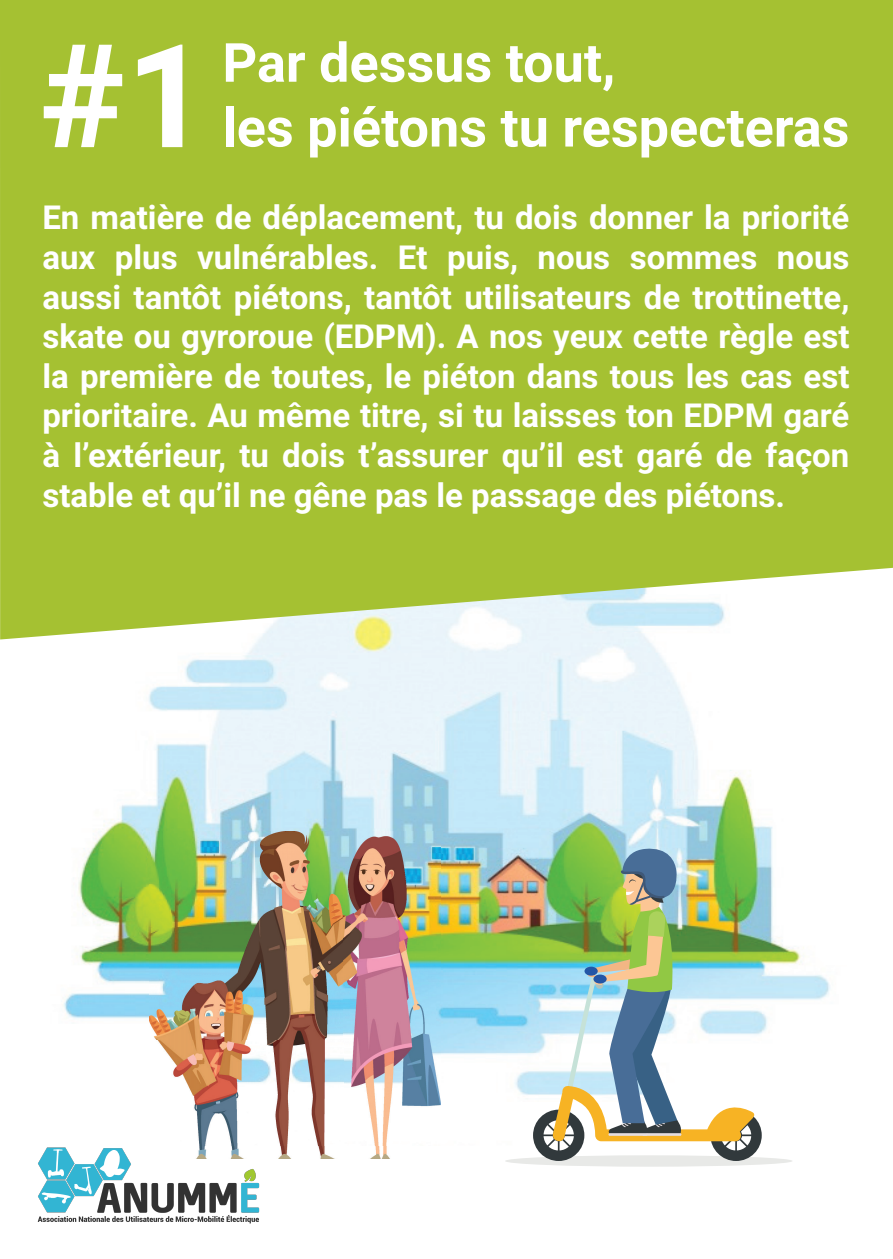
<style>
.page{position:relative;width:893px;height:1259px;background:#fff}
.page>*{position:absolute;margin:0;border:0;box-sizing:border-box;transform-origin:0 0}
.t1{font:700 144px "Roboto";color:#fff}
.t2{font:700 54px "Roboto";color:#fff}
.t3{font:700 33px/39.6px "Roboto";color:#fff;text-align:justify}
</style>
<div class="page">
<img style="left:63px;top:639px;width:767px;height:456px">
<div style="left:505px;top:1155px;width:288px;height:11px;background:#e8e9e7;border-radius:50%"></div>
<img style="left:533px;top:846px;width:229px;height:315px">
<div style="left:593px;top:974px;width:14px;height:9px;background:#2356a6;border-radius:50%"></div>
<div style="left:584px;top:966px;width:14px;height:9px;background:#2356a6;border-radius:50%"></div>
<img style="left:149px;top:831px;width:292px;height:328px">
<div style="left:0;top:0;width:893px;height:639px;background:#a5c132"></div>
<img style="left:37px;top:1148px;width:227px;height:76px">
<p class="t1" style="left:40px;top:-5px;width:170px">#1</p>
<p class="t2" style="left:222px;top:25px;width:394px">Par dessus tout,</p>
<p class="t2" style="left:222px;top:89px;width:628px">les piétons tu respecteras</p>
<p class="t3" style="left:42px;top:197px;width:809px">En matière de déplacement, tu dois donner la priorité aux plus vulnérables. Et puis, nous sommes nous aussi tantôt piétons, tantôt utilisateurs de trottinette, skate ou gyroroue (EDPM). A nos yeux cette règle est la première de toutes, le piéton dans tous les cas est prioritaire. Au même titre, si tu laisses ton EDPM garé à l’extérieur, tu dois t’assurer qu’il est garé de façon stable et qu’il ne gêne pas le passage des piétons.</p>
</div>
